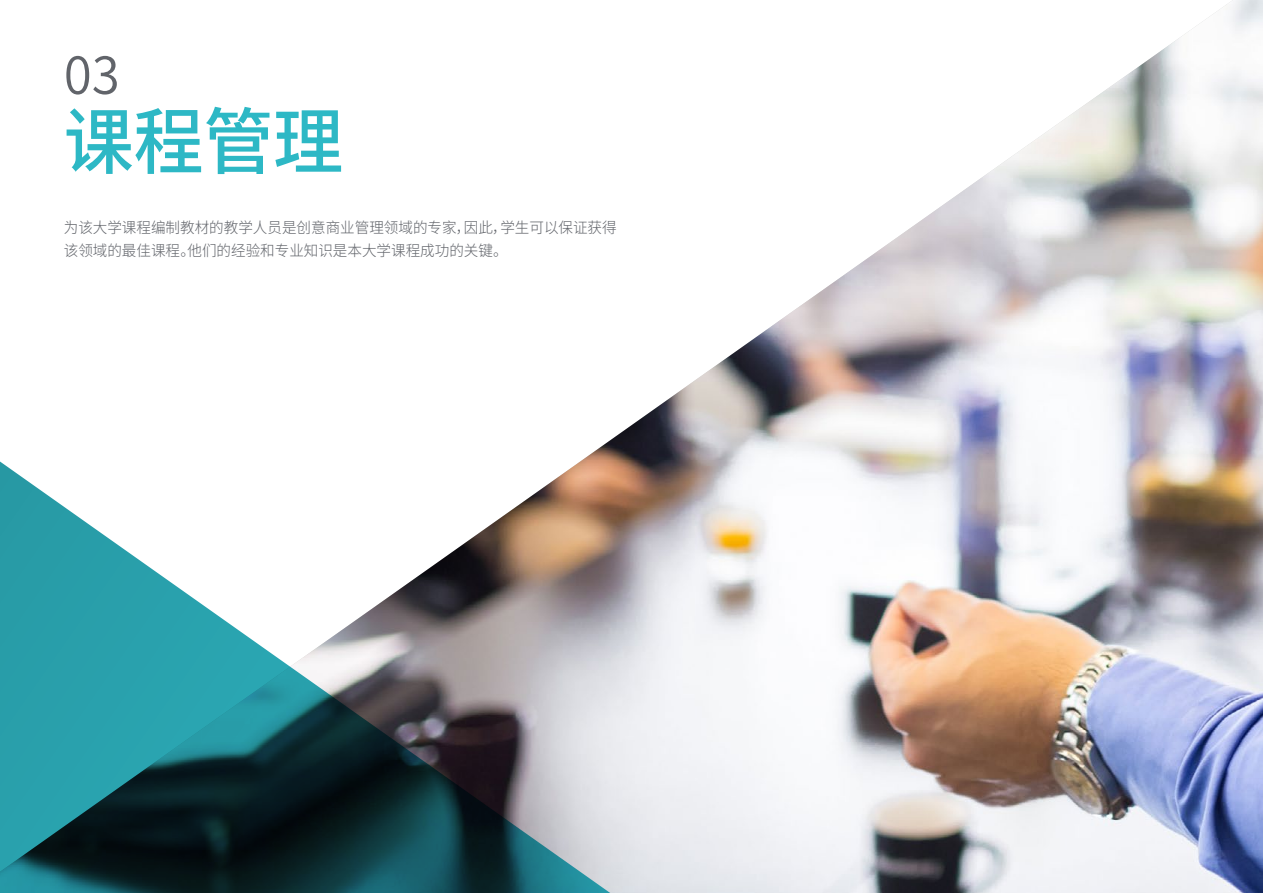
<style>
.page{position:relative;width:1263px;height:893px;background:#fff}
.page>*{position:absolute;margin:0;border:0;box-sizing:border-box;transform-origin:0 0}
.t1{font:500 72px "Source Han Sans CN";color:#2db8c5}
.t2{font:52.5px "Source Han Sans CN";color:#61646a}
.t3{font:300 15px/22.5px "Source Han Sans CN";color:#61646a}
</style>
<div class="page">
<img style="left:602px;top:0;width:661px;height:893px">
<svg style="left:0;top:446px;width:640px;height:447px"></svg>
<h2 class="t2" style="left:64px;top:45px;width:57px">03</h2>
<h1 class="t1" style="left:64px;top:101px;width:281px">课程管理</h1>
<p class="t3" style="left:64px;top:217px;width:554px">为该大学课程编制教材的教学人员是创意商业管理领域的专家，因此，学生可以保证获得该领域的最佳课程。他们的经验和专业知识是本大学课程成功的关键。</p>
</div>
